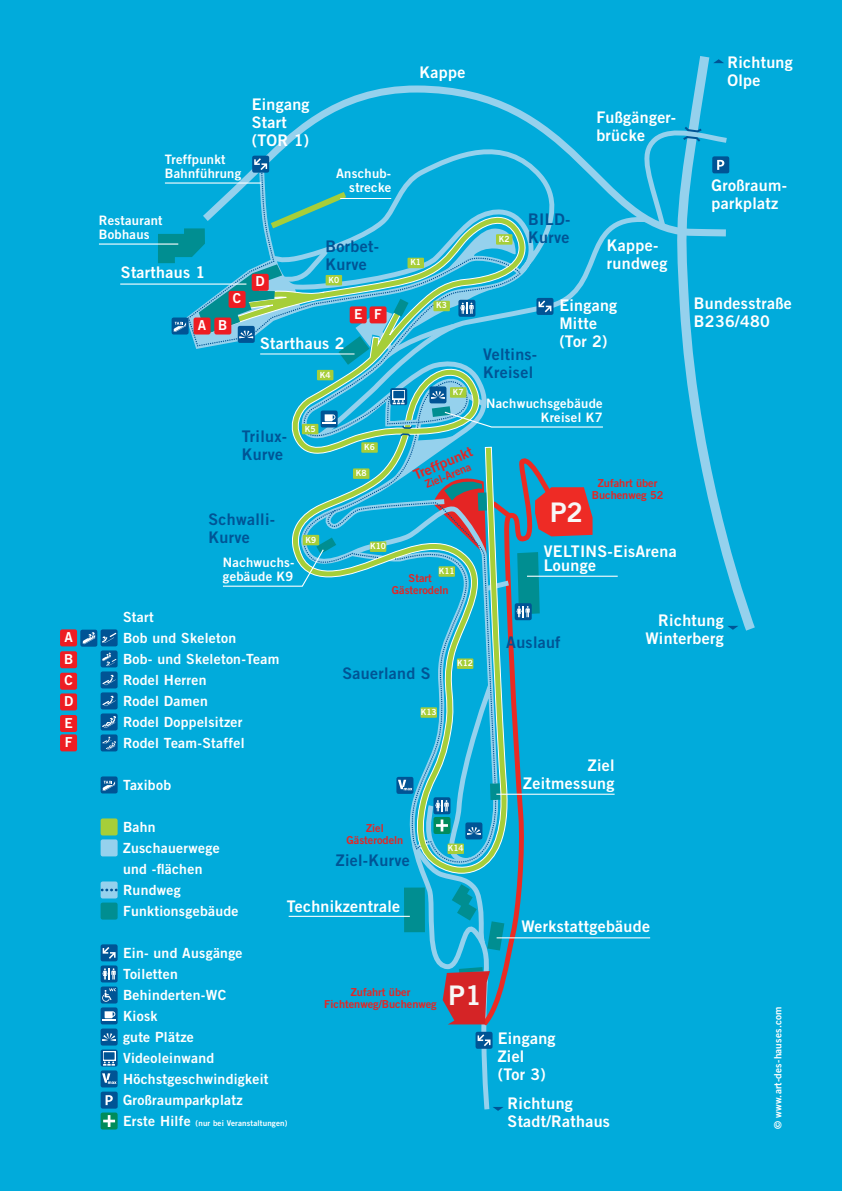
<style>
.page{position:relative;width:842px;height:1191px;background:#01abdb}
.page>*{position:absolute;margin:0;border:0;box-sizing:border-box;transform-origin:0 0}
.t1{font:27px "Trade Gothic LT Std Bd 2";color:#f7f8f7}
.t2{font:16px/18px "Trade Gothic LT Std Bd 2";letter-spacing:.02em;color:#fff}
.t3{font:16px/18px "Trade Gothic LT Std Bd 2";letter-spacing:.02em;color:#005495}
.t4{font:14px/21px "Trade Gothic LT Std Bd 2";letter-spacing:.02em;color:#fff}
.t5{font:14px "Trade Gothic LT Std Bd 2";color:#e52524}
.t6{font:13.7px/21.1px "Trade Gothic LT Std Bd 2";color:#fff;text-align:justify}
.t7{font:13px/14px "Trade Gothic LT Std Bd 2";letter-spacing:.02em;color:#fff}
.t8{font:11px/12px "Trade Gothic LT Std Bd 2";color:#e52524;text-align:center}
.t9{font:10px "Trade Gothic LT Std Bd 2";letter-spacing:.02em;color:#fff}
.t10{font:8.5px "Trade Gothic LT Std Bd 2";color:#fff}
.t11{font:8px "Trade Gothic LT Std Bd 2";letter-spacing:.02em;color:#fff}
.s1{font-size:14px}
</style>
<div class="page">
<svg style="left:252px;top:85px;width:427px;height:155px"></svg>
<svg style="left:679px;top:56px;width:76px;height:575px"></svg>
<svg style="left:431px;top:950px;width:62px;height:160px"></svg>
<svg style="left:477px;top:950px;width:35px;height:81px"></svg>
<svg style="left:604px;top:214px;width:48px;height:26px"></svg>
<svg style="left:268px;top:127px;width:307px;height:31px"></svg>
<svg style="left:713px;top:59px;width:11px;height:4px"></svg>
<svg style="left:493px;top:1107px;width:10px;height:3px"></svg>
<div style="left:101px;top:1007px;width:17px;height:17px;background:#005495;border-radius:2px"></div>
<svg style="left:103px;top:1011px;width:13px;height:9px"></svg>
<div style="left:101px;top:1028px;width:17px;height:17px;background:#005495;border-radius:2px"></div>
<svg style="left:102px;top:1033px;width:14px;height:8px"></svg>
<div style="left:101px;top:1112px;width:17px;height:17px;background:#008c5b;border-radius:2px"></div>
<svg style="left:103px;top:1115px;width:12px;height:12px"></svg>
<div style="left:101px;top:1091px;width:17px;height:17px;background:#005495;border-radius:2px"></div>
<svg style="left:106px;top:1095px;width:7px;height:10px"></svg>
<div style="left:101px;top:776px;width:17px;height:17px;background:#005495;border-radius:2px"></div>
<svg style="left:102px;top:780px;width:13px;height:11px"></svg>
<div style="left:101px;top:944px;width:17px;height:17px;background:#005495;border-radius:2px"></div>
<svg style="left:103px;top:947px;width:13px;height:11px"></svg>
<svg style="left:475px;top:1031px;width:18px;height:17px"></svg>
<svg style="left:478px;top:1034px;width:12px;height:12px"></svg>
<div style="left:252px;top:156px;width:17px;height:17px;background:#005495;border-radius:2px"></div>
<div style="left:60px;top:672px;width:17px;height:17px;background:#ee1d23;border-radius:2px"></div>
<div style="left:101px;top:671px;width:17px;height:17px;background:#005495;border-radius:2px"></div>
<svg style="left:102px;top:674px;width:14px;height:11px"></svg>
<div style="left:60px;top:693px;width:17px;height:17px;background:#ee1d23;border-radius:2px"></div>
<div style="left:101px;top:692px;width:17px;height:17px;background:#005495;border-radius:2px"></div>
<svg style="left:102px;top:695px;width:14px;height:11px"></svg>
<div style="left:101px;top:818px;width:17px;height:17px;background:#a6ce39;border-radius:2px"></div>
<div style="left:101px;top:839px;width:17px;height:17px;background:#95d1ed;border-radius:2px"></div>
<div style="left:101px;top:902px;width:17px;height:17px;background:#008e91;border-radius:2px"></div>
<div style="left:60px;top:715px;width:17px;height:17px;background:#ee1d23;border-radius:2px"></div>
<div style="left:101px;top:713px;width:17px;height:17px;background:#005495;border-radius:2px"></div>
<svg style="left:102px;top:716px;width:14px;height:12px"></svg>
<div style="left:101px;top:965px;width:17px;height:17px;background:#005495;border-radius:2px"></div>
<svg style="left:102px;top:968px;width:14px;height:11px"></svg>
<div style="left:60px;top:734px;width:17px;height:17px;background:#ee1d23;border-radius:2px"></div>
<div style="left:101px;top:734px;width:17px;height:17px;background:#005495;border-radius:2px"></div>
<svg style="left:102px;top:736px;width:14px;height:14px"></svg>
<div style="left:101px;top:986px;width:17px;height:17px;background:#005495;border-radius:2px"></div>
<svg style="left:102px;top:988px;width:14px;height:13px"></svg>
<div style="left:60px;top:629px;width:17px;height:17px;background:#ee1d23;border-radius:2px"></div>
<div style="left:80px;top:629px;width:17px;height:17px;background:#005495;border-radius:2px"></div>
<svg style="left:82px;top:632px;width:13px;height:12px"></svg>
<div style="left:101px;top:629px;width:17px;height:17px;background:#005495;border-radius:2px"></div>
<svg style="left:102px;top:632px;width:14px;height:11px"></svg>
<div style="left:60px;top:651px;width:17px;height:17px;background:#ee1d23;border-radius:2px"></div>
<div style="left:101px;top:650px;width:17px;height:17px;background:#005495;border-radius:2px"></div>
<svg style="left:102px;top:652px;width:14px;height:14px"></svg>
<svg style="left:727px;top:626px;width:11px;height:4px"></svg>
<div style="left:101px;top:881px;width:17px;height:17px;background:#95d1ed;border-radius:2px"></div>
<svg style="left:102px;top:888px;width:15px;height:3px"></svg>
<div style="left:101px;top:1070px;width:17px;height:17px;background:#005495;border-radius:2px"></div>
<svg style="left:102px;top:1073px;width:15px;height:11px"></svg>
<hr style="left:120px;top:283px;width:126px;height:2px;background:#fff">
<hr style="left:497px;top:937px;width:153px;height:1px;background:#fff">
<hr style="left:496px;top:793px;width:119px;height:1px;background:#fff">
<svg style="left:101px;top:1049px;width:17px;height:17px"></svg>
<svg style="left:103px;top:1051px;width:13px;height:9px"></svg>
<div style="left:104px;top:1052px;width:11px;height:7px;background:#005495"></div>
<svg style="left:103px;top:1061px;width:12px;height:4px"></svg>
<svg style="left:638px;top:119px;width:94px;height:116px"></svg>
<hr style="left:99px;top:243px;width:79px;height:2px;background:#fff">
<hr style="left:527px;top:575px;width:91px;height:2px;background:#fff">
<svg style="left:443px;top:967px;width:47px;height:57px;background:#ab414b"></svg>
<svg style="left:158px;top:158px;width:446px;height:792px"></svg>
<p class="t6" style="left:64px;top:626px;width:11px;line-height:21.8px">A<br>B</p>
<p class="t6" style="left:64px;top:669px;width:11px">C D E</p>
<p class="t6" style="left:65px;top:731px;width:9px">F</p>
<p class="t7" style="left:165px;top:152px;width:78px">Treffpunkt<br>Bahnführung</p>
<p class="t7" style="left:99px;top:213px;width:65px">Restaurant<br>Bobhaus</p>
<p class="t2" style="left:121px;top:263px;width:86px">Starthaus 1</p>
<p class="t6" style="left:233px;top:288px;width:10px">C</p>
<p class="t6" style="left:198px;top:314px;width:31px">A B</p>
<p class="t2" style="left:252px;top:95px;width:59px">Eingang<br>Start (TOR 1)</p>
<p class="t7" style="left:336px;top:166px;width:57px;text-align:right">Anschub&shy;strecke</p>
<p class="t6" style="left:256px;top:270px;width:11px">D</p>
<p class="t3" style="left:326px;top:237px;width:55px">Borbet-<br>Kurve</p>
<p class="t10" style="left:328px;top:274px;width:12px">K0</p>
<p class="t6" style="left:354px;top:303px;width:10px">E</p>
<p class="t6" style="left:374px;top:303px;width:9px">F</p>
<p class="t2" style="left:260px;top:334px;width:86px">Starthaus 2</p>
<p class="t10" style="left:320px;top:369px;width:12px">K4</p>
<p class="t3" style="left:242px;top:426px;width:47px">Trilux-<br>Kurve</p>
<p class="t10" style="left:305px;top:423px;width:12px">K5</p>
<p class="t3" style="left:209px;top:509px;width:68px">Schwalli-<br>Kurve</p>
<p class="t10" style="left:306px;top:534px;width:12px">K9</p>
<p class="t10" style="left:364px;top:441px;width:12px">K6</p>
<p class="t10" style="left:356px;top:468px;width:12px">K8</p>
<p class="t10" style="left:370px;top:541px;width:17px">K10</p>
<p class="t2" style="left:420px;top:63px;width:47px">Kappe</p>
<p class="t10" style="left:410px;top:257px;width:12px">K1</p>
<p class="t10" style="left:436px;top:300px;width:12px">K3</p>
<p class="t10" style="left:453px;top:386px;width:12px">K7</p>
<p class="t5" style="left:411px;top:467px;width:64px;rotate:-23deg">Treffpunkt</p>
<p class="t8" style="left:423px;top:479px;width:50px;rotate:-23deg">Ziel-Arena</p>
<p class="t7" style="left:223px;top:555px;width:73px">Nachwuchs&shy;gebäude K9</p>
<p class="t10" style="left:439px;top:565px;width:17px">K11</p>
<p class="t8" style="left:392px;top:571px;width:58px">Start<br>Gästerodeln</p>
<p class="t2" style="left:596px;top:108px;width:81px">Fußgänger&shy;brücke</p>
<p class="t10" style="left:499px;top:233px;width:12px">K2</p>
<p class="t3" style="left:528px;top:210px;width:44px">BILD-<br>Kurve</p>
<p class="t2" style="left:607px;top:236px;width:62px">Kappe&shy;rundweg</p>
<p class="t2" style="left:727px;top:53px;width:67px">Richtung<br>Olpe</p>
<p class="t2" style="left:712px;top:176px;width:77px">Großraum&shy;parkplatz</p>
<p class="t3" style="left:483px;top:345px;width:56px">Veltins-<br>Kreisel</p>
<p class="t2" style="left:559px;top:296px;width:59px">Eingang<br>Mitte (Tor 2)</p>
<p class="t2" style="left:694px;top:294px;width:99px">Bundesstraße<br>B236/480</p>
<p class="t7" style="left:486px;top:396px;width:118px;text-align:right">Nachwuchsgebäude<br>Kreisel K7</p>
<h1 class="t1" style="left:550px;top:496px;width:34px">P2</h1>
<p class="t8" style="left:592px;top:477px;width:73px">Zufahrt über<br>Buchenweg 52</p>
<p class="t2" style="left:544px;top:544px;width:135px;line-height:14px">VELTINS-EisArena<br>Lounge</p>
<p class="t4" style="left:123px;top:606px;width:158px">Start<br>Bob und Skeleton<br>Bob- und Skeleton-Team<br>Rodel Herren<br>Rodel Damen<br>Rodel Doppelsitzer<br>Rodel Team-Staffel</p>
<p class="t4" style="left:123px;top:774px;width:50px">Taxibob</p>
<p class="t4" style="left:123px;top:816px;width:117px">Bahn<br>Zuschauerwege und -flächen<br>Rundweg<br>Funktionsgebäude</p>
<p class="t4" style="left:123px;top:942px;width:147px">Ein- und Ausgänge<br>Toiletten<br>Behinderten-WC<br>Kiosk<br>gute Plätze<br>Videoleinwand<br>Höchstgeschwindigkeit<br>Großraumparkplatz</p>
<p class="t11" style="left:123px;top:1118px;width:166px"><span class="s1">Erste Hilfe</span> (nur bei Veranstaltungen)</p>
<p class="t3" style="left:342px;top:664px;width:90px">Sauerland S</p>
<p class="t10" style="left:421px;top:706px;width:17px">K13</p>
<p class="t8" style="left:346px;top:821px;width:58px">Ziel<br>Gästerodeln</p>
<p class="t3" style="left:336px;top:851px;width:75px">Ziel-Kurve</p>
<p class="t2" style="left:287px;top:896px;width:115px">Technikzentrale</p>
<p class="t8" style="left:324px;top:986px;width:114px">Zufahrt über<br>Fichtenweg/Buchenweg</p>
<p class="t10" style="left:457px;top:658px;width:17px">K12</p>
<p class="t10" style="left:448px;top:843px;width:17px">K14</p>
<h1 class="t1" style="left:448px;top:979px;width:34px">P1</h1>
<p class="t3" style="left:506px;top:633px;width:56px">Auslauf</p>
<p class="t2" style="left:645px;top:611px;width:80px;text-align:right">Richtung<br>Winterberg</p>
<p class="t2" style="left:523px;top:755px;width:93px;text-align:right">Ziel<br>Zeitmessung</p>
<p class="t2" style="left:521px;top:917px;width:130px">Werkstattgebäude</p>
<p class="t2" style="left:498px;top:1029px;width:59px">Eingang<br>Ziel (Tor 3)</p>
<p class="t2" style="left:508px;top:1093px;width:104px">Richtung<br>Stadt/Rathaus</p>
<p class="t9" style="left:772px;top:1129px;width:124px;rotate:-90deg">© www.art-des-hauses.com</p>
</div>
